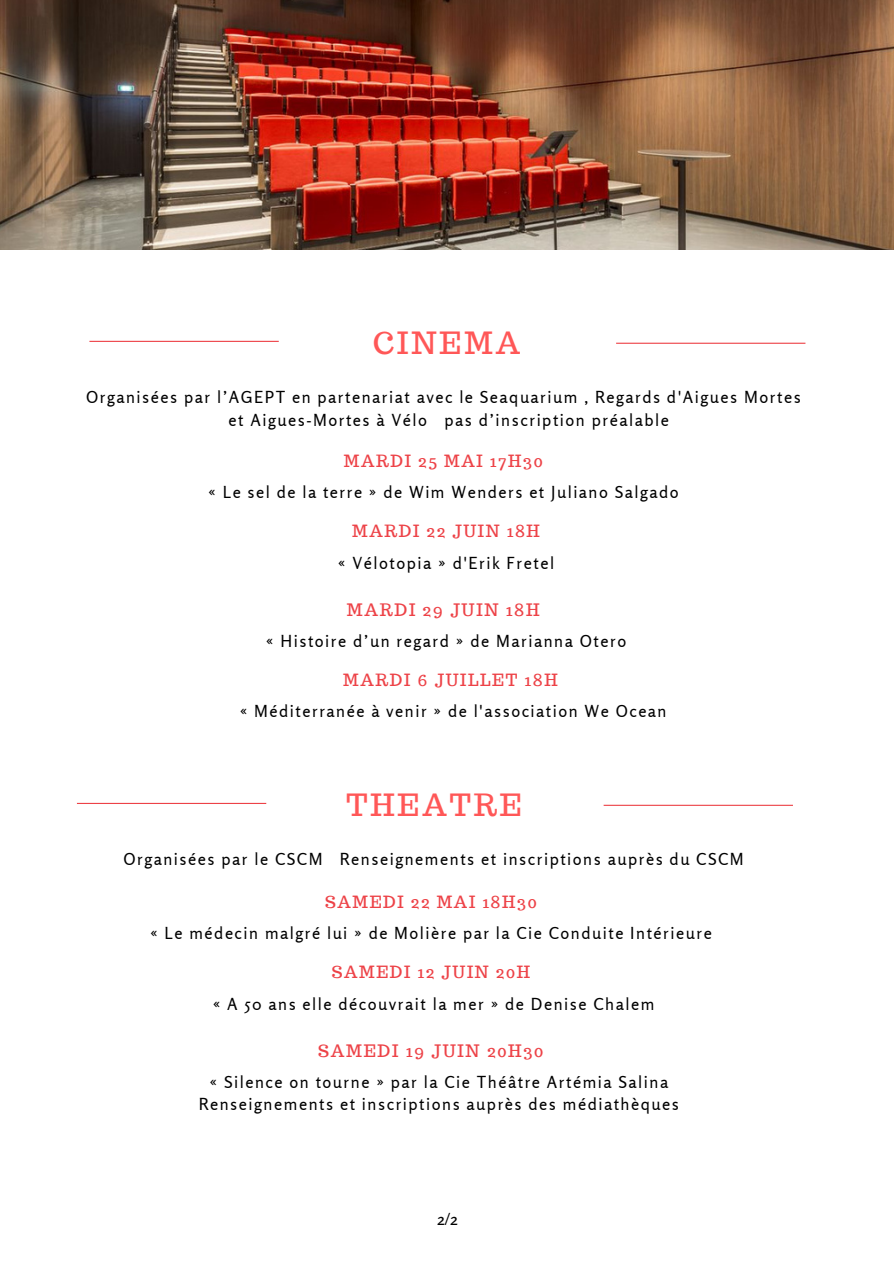
<style>
.page{position:relative;width:894px;height:1264px;background:#fff}
.page>*{position:absolute;margin:0;border:0;box-sizing:border-box;transform-origin:0 0}
.t1{font:30px "Trocchi";letter-spacing:.1em;color:#ff5757}
.t2{font:16.8px "Trocchi";letter-spacing:.1em;color:#ed4247}
.t3{font:16.5px/22.5px "Rosario";letter-spacing:.09em;color:#000}
.t4{font:16.5px "Trocchi";letter-spacing:.1em;color:#ed4247}
</style>
<div class="page">
<img style="left:0;top:0;width:893px;height:249px">
<hr style="left:89px;top:341px;width:190px;height:1px;background:#ed4247">
<hr style="left:616px;top:343px;width:189px;height:1px;background:#ed4247">
<hr style="left:77px;top:802px;width:189px;height:2px;background:#ed4247">
<hr style="left:603px;top:804px;width:189px;height:1px;background:#ed4247">
<p class="t1" style="left:373px;top:324px;width:149px">CINEMA</p>
<p class="t3" style="left:228px;top:385px;width:573px;text-indent:-142px">Organisées par l’AGEPT en partenariat avec le Seaquarium , Regards d'Aigues Mortes et Aigues-Mortes à Vélo pas d’inscription préalable</p>
<p class="t4" style="left:344px;top:450px;width:200px">MARDI 25 MAI 17H30</p>
<p class="t3" style="left:208px;top:480px;width:471px">« Le sel de la terre » de Wim Wenders et Juliano Salgado</p>
<p class="t4" style="left:352px;top:520px;width:189px">MARDI 22 JUIN 18H</p>
<p class="t3" style="left:338px;top:551px;width:218px">« Vélotopia » d'Erik Fretel</p>
<p class="t2" style="left:347px;top:598px;width:194px">MARDI 29 JUIN 18H</p>
<p class="t3" style="left:266px;top:629px;width:361px">« Histoire d’un regard » de Marianna Otero</p>
<p class="t4" style="left:343px;top:669px;width:216px">MARDI 6 JUILLET 18H</p>
<p class="t3" style="left:240px;top:699px;width:428px">« Méditerranée à venir » de l'association We Ocean</p>
<p class="t1" style="left:346px;top:785px;width:177px">THEATRE</p>
<p class="t3" style="left:123px;top:847px;width:621px">Organisées par le CSCM Renseignements et inscriptions auprès du CSCM</p>
<p class="t4" style="left:325px;top:891px;width:213px">SAMEDI 22 MAI 18H30</p>
<p class="t3" style="left:150px;top:921px;width:563px">« Le médecin malgré lui » de Molière par la Cie Conduite Intérieure</p>
<p class="t4" style="left:331px;top:961px;width:200px">SAMEDI 12 JUIN 20H</p>
<p class="t3" style="left:212px;top:992px;width:443px">« A 50 ans elle découvrait la mer » de Denise Chalem</p>
<p class="t2" style="left:318px;top:1039px;width:226px">SAMEDI 19 JUIN 20H30</p>
<p class="t3" style="left:209px;top:1070px;width:460px">« Silence on tourne » par la Cie Théâtre Artémia Salina</p>
<p class="t3" style="left:199px;top:1092px;width:481px">Renseignements et inscriptions auprès des médiathèques</p>
<p class="t3" style="left:437px;top:1207px;width:22px">2/2</p>
</div>
